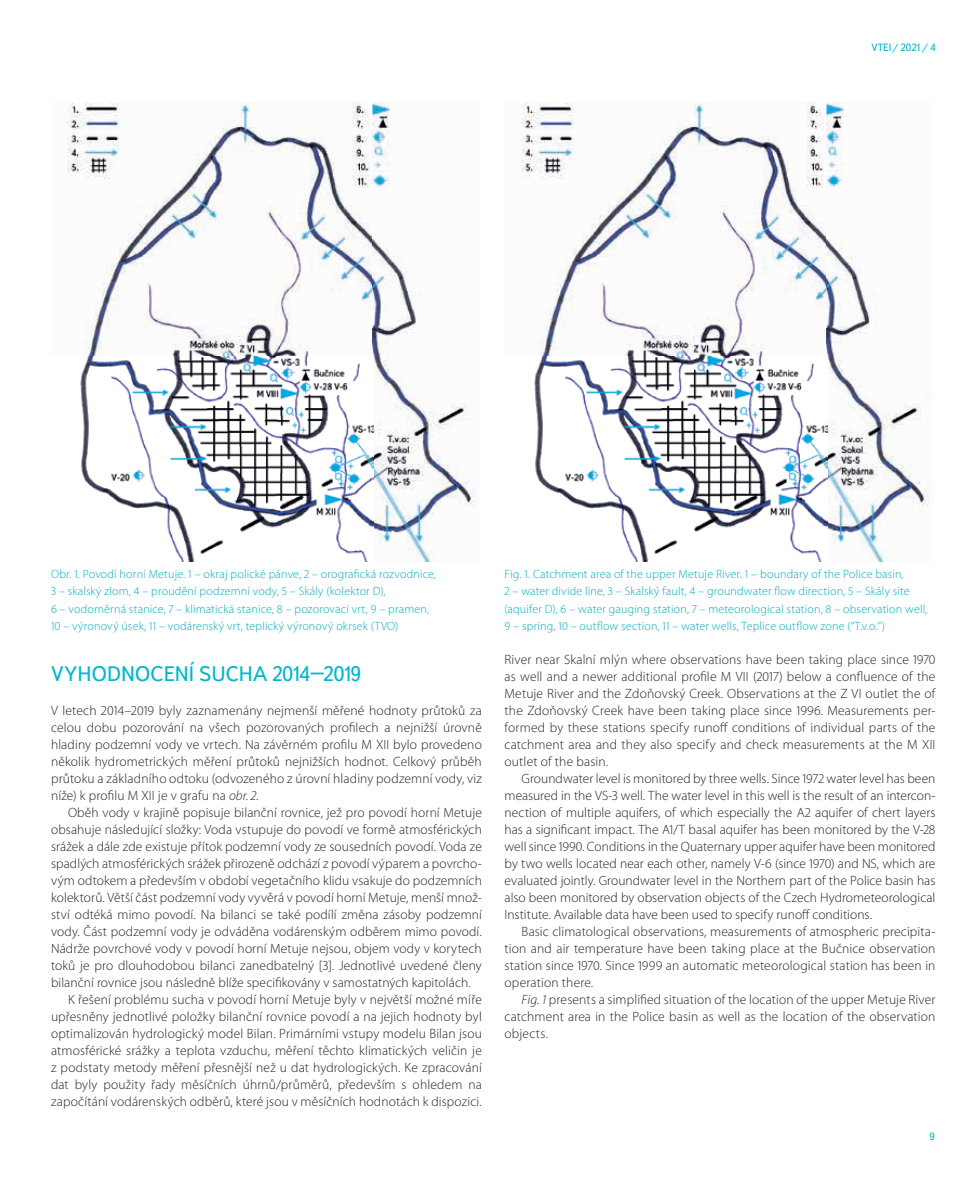
<style>
.page{position:relative;width:978px;height:1191px;background:#fff}
.page>*{position:absolute;margin:0;border:0;box-sizing:border-box;transform-origin:0 0}
.t1{font:21px "Textbook New";letter-spacing:.005em;color:#00b7ce}
.t2{font:300 13.5px/17px "Myriad Pro";letter-spacing:.01em;color:#231f20;text-align:justify}
.t3{font:300 12px/17px "Myriad Pro";letter-spacing:.015em;color:#00aabc}
.t4{font:10.5px "Textbook New";color:#00b7ce}
.s1{font-style:italic}
</style>
<div class="page">
<img style="left:67px;top:102px;width:410px;height:459px">
<img style="left:521px;top:102px;width:409px;height:459px">
<p class="t4" style="left:871px;top:41px;width:66px">VTEI/ 2021/ 4</p>
<p class="t3" style="left:51px;top:566px;width:387px">Obr. 1. Povodí horní Metuje. 1 – okraj polické pánve, 2 – orografická rozvodnice, 3 – skalský zlom, 4 – proudění podzemní vody, 5 – Skály (kolektor D),<br>6 – vodoměrná stanice, 7 – klimatická stanice, 8 – pozorovací vrt, 9 – pramen, 10 – výronový úsek, 11 – vodárenský vrt, teplický výronový okrsek (TVO)</p>
<p class="t3" style="left:505px;top:566px;width:424px">Fig. 1. Catchment area of the upper Metuje River. 1 – boundary of the Police basin,<br>2 – water divide line, 3 – Skalský fault, 4 – groundwater flow direction, 5 – Skály site (aquifer D), 6 – water gauging station, 7 – meteorological station, 8 – observation well, 9 – spring, 10 – outflow section, 11 – water wells, Teplice outflow zone (“T.v.o.”)</p>
<h1 class="t1" style="left:51px;top:660px;width:311px">VYHODNOCENÍ SUCHA 2014–2019</h1>
<p class="t2" style="left:51px;top:701px;width:432px">V letech 2014–2019 byly zaznamenány nejmenší měřené hodnoty průtoků za celou dobu pozorování na všech pozorovaných profilech a nejnižší úrovně hladiny podzemní vody ve vrtech. Na závěrném profilu M XII bylo provedeno několik hydrometrických měření průtoků nejnižších hodnot. Celkový průběh průtoku a základního odtoku (odvozeného z úrovní hladiny podzemní vody, viz níže) k profilu M XII je v grafu na <span class="s1">obr. 2</span>.</p>
<p class="t2" style="left:68px;top:803px;width:415px">Oběh vody v krajině popisuje bilanční rovnice, jež pro povodí horní Metuje</p>
<p class="t2" style="left:51px;top:820px;width:432px">obsahuje následující složky: Voda vstupuje do povodí ve formě atmosférických</p>
<p class="t2" style="left:51px;top:837px;width:432px">srážek a dále zde existuje přítok podzemní vody ze sousedních povodí. Voda ze</p>
<p class="t2" style="left:51px;top:854px;width:432px">spadlých atmosférických srážek přirozeně odchází z povodí výparem a povrcho-</p>
<p class="t2" style="left:51px;top:871px;width:432px">vým odtokem a především v období vegetačního klidu vsakuje do podzemních</p>
<p class="t2" style="left:51px;top:888px;width:432px">kolektorů. Větší část podzemní vody vyvěrá v povodí horní Metuje, menší množ-</p>
<p class="t2" style="left:51px;top:905px;width:432px">ství odtéká mimo povodí. Na bilanci se také podílí změna zásoby podzemní</p>
<p class="t2" style="left:51px;top:922px;width:432px">vody. Část podzemní vody je odváděna vodárenským odběrem mimo povodí.</p>
<p class="t2" style="left:51px;top:939px;width:432px">Nádrže povrchové vody v povodí horní Metuje nejsou, objem vody v korytech</p>
<p class="t2" style="left:51px;top:956px;width:432px">toků je pro dlouhodobou bilanci zanedbatelný [3]. Jednotlivé uvedené členy</p>
<p class="t2" style="left:51px;top:973px;width:421px">bilanční rovnice jsou následně blíže specifikovány v samostatných kapitolách.</p>
<p class="t2" style="left:68px;top:990px;width:415px">K řešení problému sucha v povodí horní Metuje byly v největší možné míře</p>
<p class="t2" style="left:51px;top:1007px;width:432px">upřesněny jednotlivé položky bilanční rovnice povodí a na jejich hodnoty byl</p>
<p class="t2" style="left:51px;top:1024px;width:432px">optimalizován hydrologický model Bilan. Primárními vstupy modelu Bilan jsou</p>
<p class="t2" style="left:51px;top:1041px;width:432px">atmosférické srážky a teplota vzduchu, měření těchto klimatických veličin je</p>
<p class="t2" style="left:51px;top:1058px;width:432px">z podstaty metody měření přesnější než u dat hydrologických. Ke zpracování</p>
<p class="t2" style="left:51px;top:1075px;width:432px">dat byly použity řady měsíčních úhrnů/průměrů, především s ohledem na</p>
<p class="t2" style="left:51px;top:1092px;width:432px">započítání vodárenských odběrů, které jsou v měsíčních hodnotách k dispozici.</p>
<p class="t2" style="left:505px;top:650px;width:432px">River near Skalní mlýn where observations have been taking place since 1970 as well and a newer additional profile M VII (2017) below a confluence of the Metuje River and the Zdoňovský Creek. Observations at the Z VI outlet the of the Zdoňovský Creek have been taking place since 1996. Measurements per&shy;formed by these stations specify runoff conditions of individual parts of the catchment area and they also specify and check measurements at the M XII outlet of the basin.</p>
<p class="t2" style="left:505px;top:769px;width:432px;text-indent:17px">Groundwater level is monitored by three wells. Since 1972 water level has been measured in the VS-3 well. The water level in this well is the result of an intercon&shy;nection of multiple aquifers, of which especially the A2 aquifer of chert layers has a significant impact. The A1/T basal aquifer has been monitored by the V-28 well since 1990. Conditions in the Quaternary upper aquifer have been monitored by two wells located near each other, namely V-6 (since 1970) and NS, which are evaluated jointly. Groundwater level in the Northern part of the Police basin has also been monitored by observation objects of the Czech Hydrometeorological Institute. Available data have been used to specify runoff conditions.</p>
<p class="t2" style="left:505px;top:922px;width:432px;text-indent:17px">Basic climatological observations, measurements of atmospheric precipita&shy;tion and air temperature have been taking place at the Bučnice observation station since 1970. Since 1999 an automatic meteorological station has been in operation there.</p>
<p class="t2" style="left:505px;top:990px;width:432px;text-indent:17px"><span class="s1">Fig. 1</span> presents a simplified situation of the location of the upper Metuje River catchment area in the Police basin as well as the location of the observation objects.</p>
<p class="t4" style="left:929px;top:1130px;width:7px">9</p>
</div>
